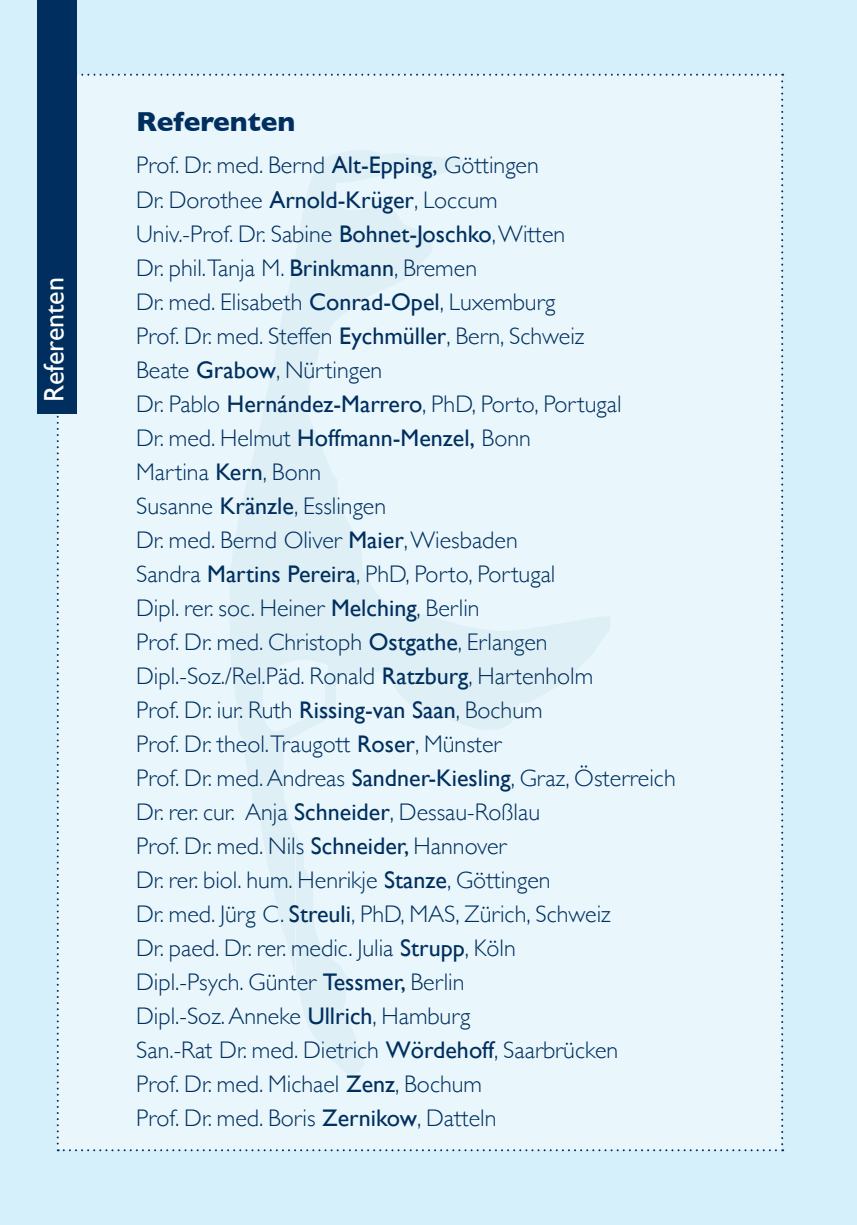
<style>
.page{position:relative;width:857px;height:1225px;background:#fff}
.page>*{position:absolute;margin:0;border:0;box-sizing:border-box;transform-origin:0 0}
.t1{font:700 28px "Gill Sans";color:#002f5f}
.t2{font:28px "Gill Sans";color:#fff}
.t3{font:300 24px/34px "Gill Sans";color:#002f5f}
.s1{font-weight:400}
</style>
<div class="page">
<div style="left:0;top:0;width:856px;height:1225px;background:#d5effb"></div>
<div style="left:57px;top:74px;width:725px;height:1077px;background:#e9f7fd"></div>
<svg style="left:229px;top:148px;width:381px;height:927px;fill:#e9f7fd"></svg>
<div style="left:37px;top:0;width:40px;height:414px;background:#002f5f"></div>
<p class="t2" style="left:42px;top:402px;width:127px;rotate:-90deg">Referenten</p>
<p class="t1" style="left:136px;top:110px;width:161px">Referenten</p>
<p class="t3" style="left:136px;top:150px;width:540px">Prof. Dr. med. Bernd <span class="s1">Alt-Epping,</span> Göttingen<br>Dr. Dorothee <span class="s1">Arnold-Krüger</span>, Loccum<br>Univ.-Prof. Dr. Sabine <span class="s1">Bohnet-Joschko</span>, Witten<br>Dr. phil.Tanja M. <span class="s1">Brinkmann</span>, Bremen<br>Dr. med. Elisabeth <span class="s1">Conrad-Opel</span>, Luxemburg<br>Prof. Dr. med. Steffen <span class="s1">Eychmüller</span>, Bern, Schweiz<br>Beate <span class="s1">Grabow</span>, Nürtingen<br>Dr. Pablo <span class="s1">Hernández-Marrero</span>, PhD, Porto, Portugal<br>Dr. med. Helmut <span class="s1">Hoffmann-Menzel,</span> Bonn<br>Martina <span class="s1">Kern</span>, Bonn<br>Susanne <span class="s1">Kränzle</span>, Esslingen<br>Dr. med. Bernd Oliver <span class="s1">Maier</span>, Wiesbaden<br>Sandra <span class="s1">Martins Pereira</span>, PhD, Porto, Portugal<br>Dipl. rer. soc. Heiner <span class="s1">Melching</span>, Berlin<br>Prof. Dr. med. Christoph <span class="s1">Ostgathe</span>, Erlangen Dipl.-Soz./Rel.Päd. Ronald <span class="s1">Ratzburg</span>, Hartenholm<br>Prof. Dr. iur. Ruth <span class="s1">Rissing-van Saan</span>, Bochum<br>Prof. Dr. theol.Traugott <span class="s1">Roser</span>, Münster<br>Prof. Dr. med. Andreas <span class="s1">Sandner-Kiesling</span>, Graz, Österreich Dr. rer. cur. Anja <span class="s1">Schneider</span>, Dessau-Roßlau<br>Prof. Dr. med. Nils <span class="s1">Schneider,</span> Hannover<br>Dr. rer. biol. hum. Henrikje <span class="s1">Stanze</span>, Göttingen<br>Dr. med. Jürg C. <span class="s1">Streuli</span>, PhD, MAS, Zürich, Schweiz<br>Dr. paed. Dr. rer. medic. Julia <span class="s1">Strupp</span>, Köln<br>Dipl.-Psych. Günter <span class="s1">Tessmer,</span> Berlin<br>Dipl.-Soz. Anneke <span class="s1">Ullrich</span>, Hamburg<br>San.-Rat Dr. med. Dietrich <span class="s1">Wördehoff</span>, Saarbrücken<br>Prof. Dr. med. Michael <span class="s1">Zenz</span>, Bochum<br>Prof. Dr. med. Boris <span class="s1">Zernikow</span>, Datteln</p>
</div>
